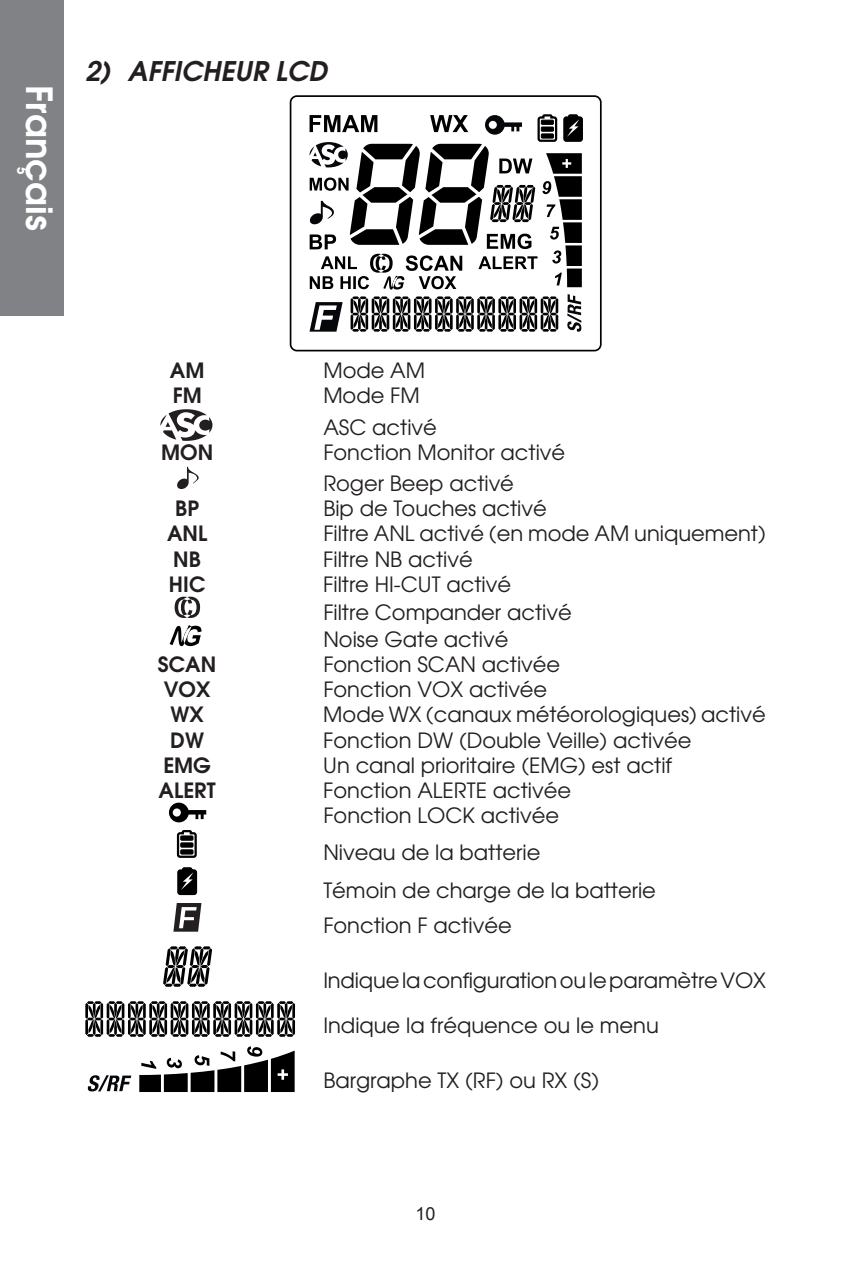
<style>
.page{position:relative;width:851px;height:1263px;background:#fff}
.page>*{position:absolute;margin:0;border:0;box-sizing:border-box;transform-origin:0 0}
.t1{font:600 36px "Avant Garde";color:#fff}
.t2{font:italic 600 27px "Avant Garde";color:#231f20}
.t3{font:21px/27.6px "Avant Garde";color:#231f20}
.t4{font:600 21px "Avant Garde";color:#231f20}
.t5{font:18px "Arial";color:#231f20}
</style>
<div class="page">
<div style="left:290px;top:95px;width:311px;height:256px;border:2px solid #000;border-radius:6px"></div>
<svg style="left:309px;top:114px;width:274px;height:218px"></svg>
<svg style="left:160px;top:409px;width:52px;height:32px"></svg>
<svg style="left:177px;top:467px;width:22px;height:22px"></svg>
<svg style="left:174px;top:597px;width:26px;height:21px"></svg>
<svg style="left:170px;top:625px;width:31px;height:21px"></svg>
<svg style="left:169px;top:803px;width:37px;height:19px"></svg>
<svg style="left:177px;top:830px;width:21px;height:66px"></svg>
<svg style="left:173px;top:903px;width:28px;height:29px"></svg>
<svg style="left:163px;top:946px;width:49px;height:41px"></svg>
<svg style="left:85px;top:1001px;width:210px;height:36px"></svg>
<svg style="left:87px;top:1075px;width:44px;height:16px"></svg>
<svg style="left:139px;top:1046px;width:155px;height:46px"></svg>
<div style="left:0;top:0;width:64px;height:316px;background:#808285"></div>
<h1 class="t1" style="left:63px;top:85px;width:147px;rotate:90deg">Français</h1>
<p class="t2" style="left:85px;top:54px;width:243px">2) AFFICHEUR LCD</p>
<p class="t4" style="left:170px;top:356px;width:36px">AM</p>
<p class="t3" style="left:323px;top:356px;width:103px">Mode AM</p>
<p class="t4" style="left:173px;top:381px;width:30px">FM</p>
<p class="t3" style="left:323px;top:379px;width:115px;line-height:31.8px">Mode FM<br>ASC activé</p>
<p class="t4" style="left:161px;top:438px;width:54px">MON</p>
<p class="t3" style="left:323px;top:436px;width:243px;line-height:31.2px">Fonction Monitor activé<br>Roger Beep activé</p>
<p class="t4" style="left:175px;top:495px;width:25px">BP</p>
<p class="t3" style="left:323px;top:494px;width:225px">Bip de Touches activé</p>
<p class="t4" style="left:167px;top:520px;width:42px">ANL</p>
<p class="t3" style="left:323px;top:520px;width:444px">Filtre ANL activé (en mode AM uniquement)</p>
<p class="t4" style="left:173px;top:545px;width:29px">NB</p>
<p class="t3" style="left:323px;top:545px;width:151px">Filtre NB activé</p>
<p class="t4" style="left:169px;top:570px;width:38px">HIC</p>
<p class="t3" style="left:323px;top:570px;width:250px">Filtre HI-CUT activé<br>Filtre Compander activé<br>Noise Gate activé</p>
<p class="t4" style="left:158px;top:650px;width:60px">SCAN</p>
<p class="t3" style="left:323px;top:650px;width:238px">Fonction SCAN activée</p>
<p class="t4" style="left:164px;top:676px;width:48px">VOX</p>
<p class="t3" style="left:323px;top:675px;width:225px">Fonction VOX activée</p>
<p class="t4" style="left:170px;top:701px;width:35px">WX</p>
<p class="t3" style="left:323px;top:701px;width:444px">Mode WX (canaux météorologiques) activé</p>
<p class="t4" style="left:170px;top:726px;width:35px">DW</p>
<p class="t3" style="left:323px;top:726px;width:369px">Fonction DW (Double Veille) activée</p>
<p class="t4" style="left:163px;top:751px;width:49px">EMG</p>
<p class="t3" style="left:323px;top:751px;width:350px">Un canal prioritaire (EMG) est actif</p>
<p class="t4" style="left:158px;top:776px;width:59px">ALERT</p>
<p class="t3" style="left:323px;top:777px;width:249px;line-height:25.2px">Fonction ALERTE activée<br>Fonction LOCK activée</p>
<p class="t3" style="left:323px;top:834px;width:334px;line-height:36.3px">Niveau de la batterie<br>Témoin de charge de la batterie<br>Fonction F activée</p>
<p class="t3" style="left:323px;top:957px;width:444px;line-height:45.3px">Indique la configuration ou le paramètre VOX<br>Indique la fréquence ou le menu</p>
<p class="t3" style="left:323px;top:1066px;width:277px">Bargraphe TX (RF) ou RX (S)</p>
<p class="t5" style="left:415px;top:1202px;width:22px">10</p>
</div>
